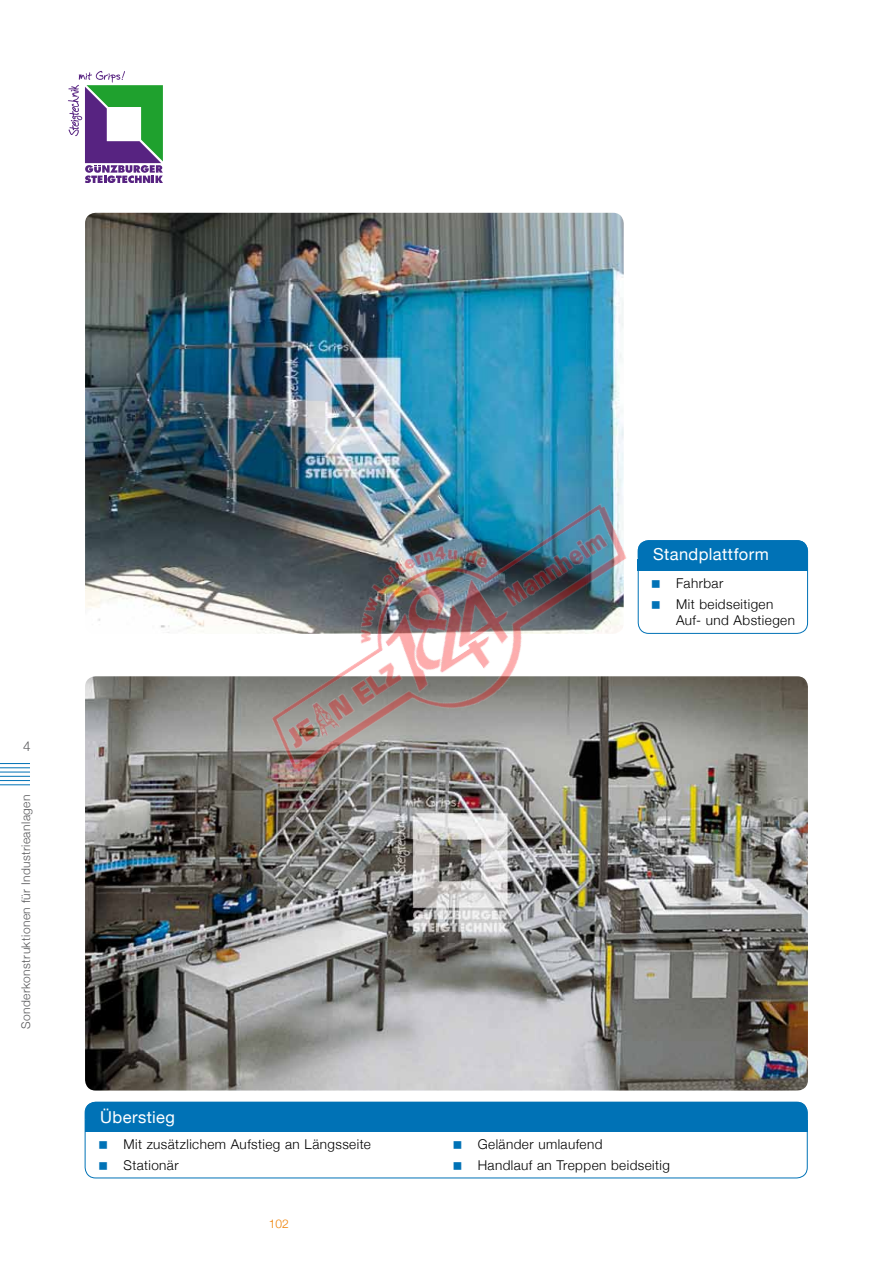
<style>
.page{position:relative;width:893px;height:1263px;background:#fff}
.page>*{position:absolute;margin:0;border:0;box-sizing:border-box;transform-origin:0 0}
.t1{font:16.5px "Helvetica Neue";letter-spacing:.025em;color:#fff}
.t2{font:300 13.5px/20.7px "Helvetica Neue";letter-spacing:.03em;color:#000}
.t3{font:300 13.5px "Helvetica Neue";color:#58585a}
.t4{font:300 12px "Helvetica Neue";letter-spacing:.035em;color:#58585a}
.t5{font:300 12px "Helvetica Neue";color:#ee7f00}
</style>
<div class="page">
<div style="left:85px;top:1102px;width:723px;height:76px;border:1px solid #0072b6;border-radius:11px"></div>
<div style="left:85px;top:1102px;width:723px;height:27px;background:#0072b6;border-radius:11px"></div>
<div style="left:85px;top:1120px;width:723px;height:12px;background:#0072b6"></div>
<div style="left:638px;top:540px;width:170px;height:94px;border:1px solid #0072b6;border-radius:11px"></div>
<div style="left:638px;top:540px;width:170px;height:27px;background:#0072b6;border-radius:11px"></div>
<div style="left:638px;top:559px;width:170px;height:11px;background:#0072b6"></div>
<img style="left:85px;top:676px;width:723px;height:414px">
<img style="left:85px;top:213px;width:539px;height:420px">
<svg style="left:68px;top:71px;width:95px;height:112px"></svg>
<hr style="left:0;top:763px;width:30px;height:1px;background:#0072b6">
<hr style="left:0;top:767px;width:30px;height:1px;background:#0072b6">
<hr style="left:0;top:772px;width:30px;height:1px;background:#0072b6">
<hr style="left:0;top:776px;width:30px;height:1px;background:#0072b6">
<hr style="left:0;top:780px;width:30px;height:1px;background:#0072b6">
<hr style="left:0;top:784px;width:30px;height:1px;background:#0072b6">
<img style="left:223px;top:444px;width:447px;height:375px">
<svg style="left:652px;top:580px;width:8px;height:8px"></svg>
<svg style="left:652px;top:601px;width:8px;height:8px"></svg>
<p class="t3" style="left:23px;top:738px;width:9px">4</p>
<p class="t4" style="left:18px;top:1029px;width:236px;rotate:-90deg">Sonderkonstruktionen für Industrieanlagen</p>
<p class="t1" style="left:100px;top:1107px;width:76px">Überstieg</p>
<p class="t2" style="left:123px;top:1134px;width:249px">Mit zusätzlichem Aufstieg an Längsseite<br>Stationär</p>
<p class="t5" style="left:269px;top:1216px;width:22px">102</p>
<p class="t1" style="left:653px;top:545px;width:117px">Standplattform</p>
<p class="t2" style="left:676px;top:573px;width:99px">Fahrbar<br>Mit beidseitigen</p>
<p class="t2" style="left:676px;top:610px;width:120px">Auf- und Abstiegen</p>
<p class="t2" style="left:478px;top:1134px;width:194px">Geländer umlaufend<br>Handlauf an Treppen beidseitig</p>
</div>
